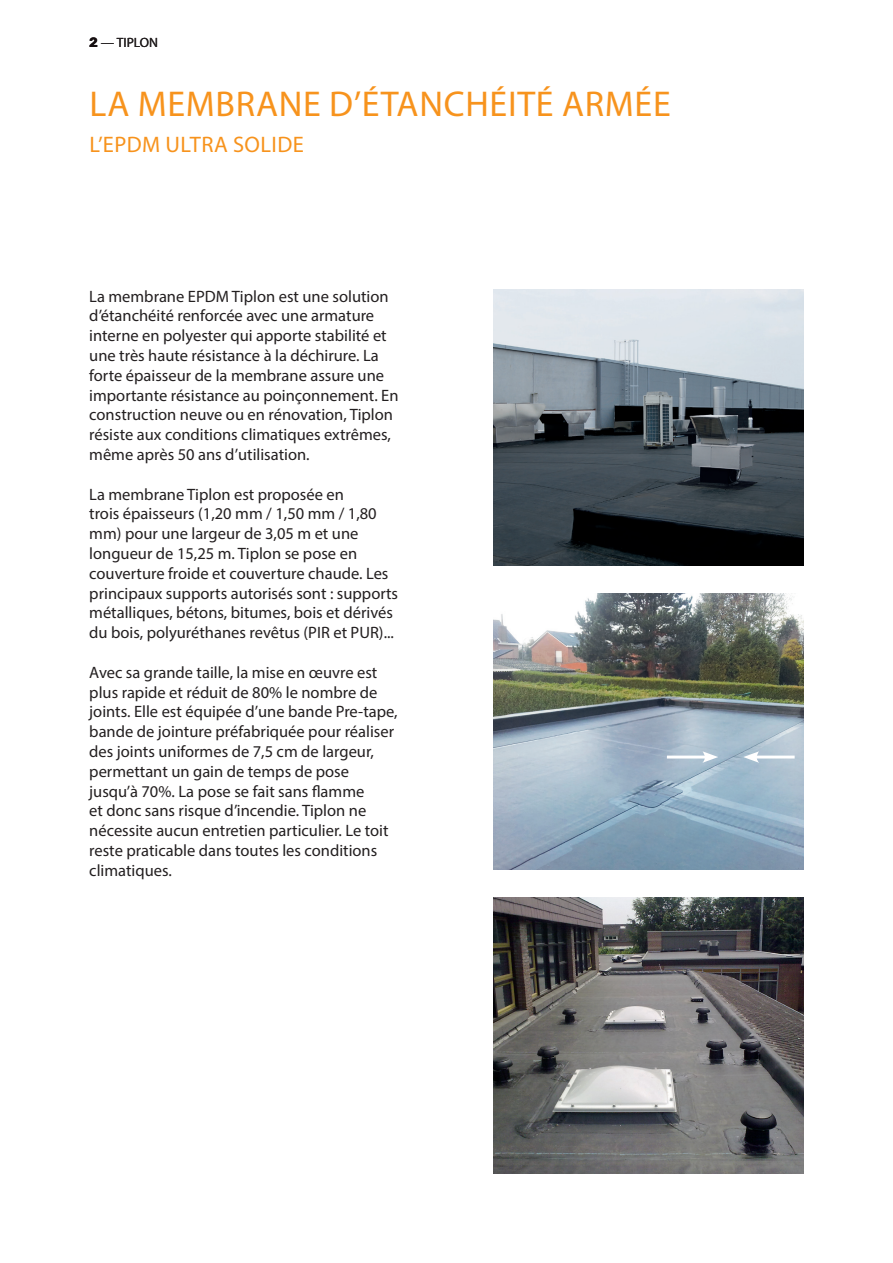
<style>
.page{position:relative;width:893px;height:1263px;background:#fff}
.page>*{position:absolute;margin:0;border:0;box-sizing:border-box;transform-origin:0 0}
.TITLE_inside{font:36px "Myriad Pro";letter-spacing:.02em;color:#f7931d}
.TITLE_inside-2{font:22.5px "Myriad Pro";letter-spacing:.02em;color:#f7931d}
.BODY{font:16.5px/19.8px "Myriad Pro";color:#231f20}
.t1{font:13.5px "Myriad Pro";color:#231f20}
.s1{font-family:"Rubik";font-weight:700;color:#160f11}
</style>
<div class="page">
<hr style="left:892px;top:0;width:1px;height:736px;background:#160f11">
<hr style="left:892px;top:472px;width:1px;height:791px;background:#fff">
<img style="left:493px;top:289px;width:311px;height:277px">
<img style="left:493px;top:593px;width:311px;height:277px">
<img style="left:493px;top:897px;width:311px;height:277px">
<hr style="left:667px;top:755px;width:41px;height:3px;background:#fff">
<svg style="left:702px;top:751px;width:16px;height:12px"></svg>
<hr style="left:754px;top:755px;width:41px;height:3px;background:#fff">
<svg style="left:743px;top:751px;width:16px;height:12px"></svg>
<p class="t1" style="left:89px;top:34px;width:70px"><span class="s1">2</span> — TIPLON</p>
<p class="TITLE_inside" style="left:90px;top:82px;width:583px">LA MEMBRANE D’ÉTANCHÉITÉ ARMÉE</p>
<p class="TITLE_inside-2" style="left:90px;top:131px;width:216px">L’EPDM ULTRA SOLIDE</p>
<p class="BODY" style="left:89px;top:286px;width:301px">La membrane EPDM Tiplon est une solution d’étanchéité renforcée avec une armature interne en polyester qui apporte stabilité et une très haute résistance à la déchirure. La forte épaisseur de la membrane assure une</p>
<p class="BODY" style="left:89px;top:385px;width:311px">importante résistance au poinçonnement. En construction neuve ou en rénovation, Tiplon résiste aux conditions climatiques extrêmes, même après 50 ans d’utilisation.</p>
<p class="BODY" style="left:89px;top:484px;width:310px">La membrane Tiplon est proposée en<br>trois épaisseurs (1,20 mm / 1,50 mm / 1,80 mm) pour une largeur de 3,05 m et une longueur de 15,25 m. Tiplon se pose en couverture froide et couverture chaude. Les principaux supports autorisés sont : supports métalliques, bétons, bitumes, bois et dérivés du bois, polyuréthanes revêtus (PIR et PUR)...</p>
<p class="BODY" style="left:89px;top:662px;width:310px">Avec sa grande taille, la mise en œuvre est plus rapide et réduit de 80% le nombre de joints. Elle est équipée d’une bande Pre-tape, bande de jointure préfabriquée pour réaliser des joints uniformes de 7,5 cm de largeur, permettant un gain de temps de pose jusqu’à 70%. La pose se fait sans flamme<br>et donc sans risque d’incendie. Tiplon ne nécessite aucun entretien particulier. Le toit reste praticable dans toutes les conditions climatiques.</p>
</div>
